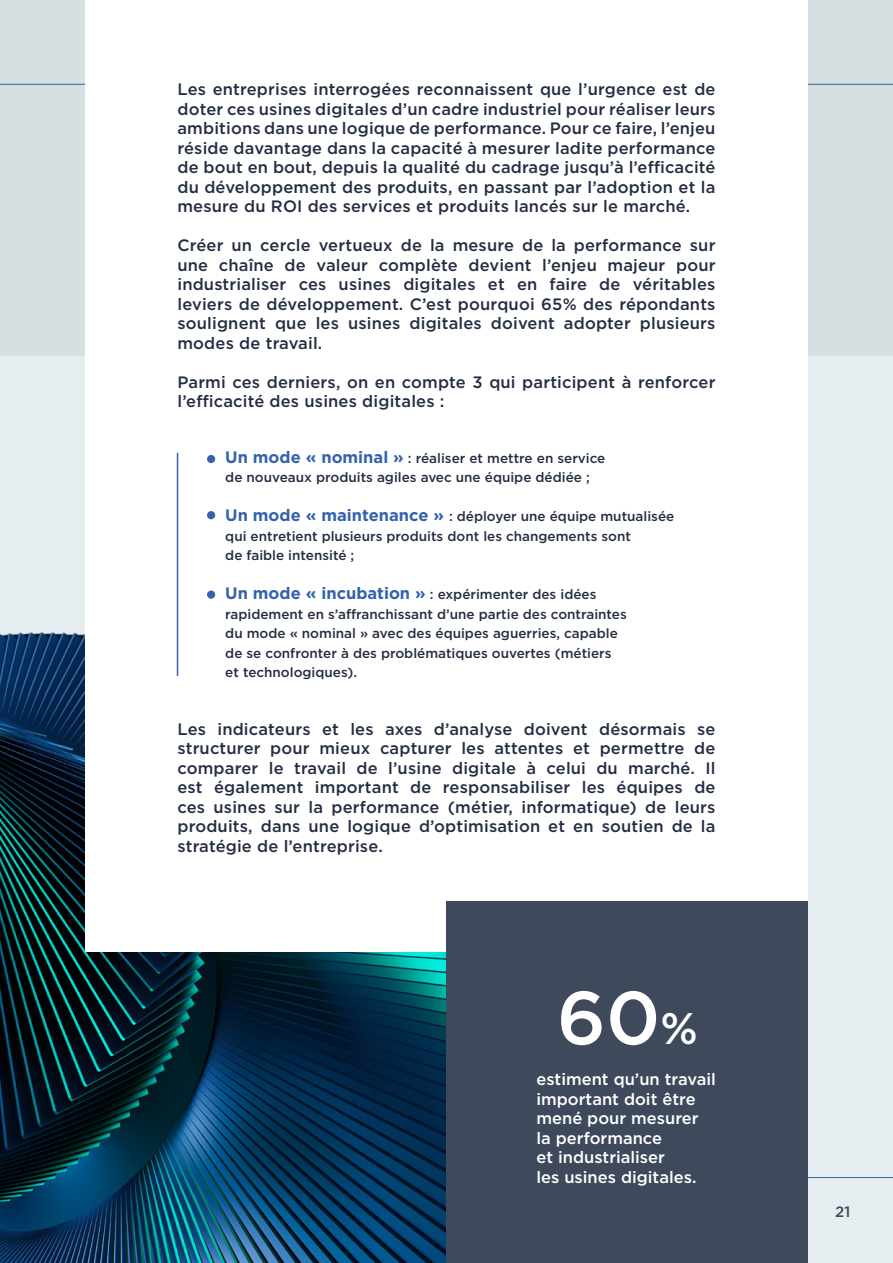
<style>
.page{position:relative;width:893px;height:1263px;background:#fff}
.page>*{position:absolute;margin:0;border:0;box-sizing:border-box;transform-origin:0 0}
.t1{font:500 75px "Gotham";color:#fff}
.t2{font:500 16.5px/19.5px "Gotham";letter-spacing:.01em;color:#242e43;text-align:justify}
.t3{font:500 16.5px/19.5px "Gotham";color:#fff}
.t4{font:500 15px "Gotham";color:#3e4a5c}
.t5{font:500 13.5px/19.5px "Gotham";color:#242e43}
.s1{font-weight:700;font-size:16.5px;color:#3462ac}
.s2{font-size:44.1px}
</style>
<div class="page">
<div style="left:0;top:0;width:893px;height:357px;background:#d6e0e3"></div>
<div style="left:0;top:357px;width:893px;height:906px;background:#e6edf0"></div>
<hr style="left:0;top:1177px;width:893px;height:1px;background:#3462ac">
<img style="left:0;top:632px;width:446px;height:631px">
<hr style="left:0;top:84px;width:893px;height:1px;background:#3462ac">
<div style="left:85px;top:0;width:723px;height:951px;background:#fff"></div>
<hr style="left:177px;top:453px;width:1px;height:223px;background:#3462ac">
<div style="left:207px;top:455px;width:8px;height:8px;background:#3462ac;border-radius:50%"></div>
<div style="left:207px;top:511px;width:8px;height:8px;background:#3462ac;border-radius:50%"></div>
<div style="left:207px;top:590px;width:8px;height:9px;background:#3462ac;border-radius:50%"></div>
<div style="left:446px;top:901px;width:362px;height:362px;background:#3e4a5c"></div>
<p class="t2" style="left:177px;top:79px;width:540px">Les entreprises interrogées reconnaissent que l’urgence est de doter ces usines digitales d’un cadre industriel pour réaliser leurs ambitions dans une logique de performance. Pour ce faire, l’enjeu réside davantage dans la capacité à mesurer ladite performance de bout en bout, depuis la qualité du cadrage jusqu’à l’efficacité du développement des produits, en passant par l’adoption et la mesure du ROI des services et produits lancés sur le marché.</p>
<p class="t2" style="left:177px;top:235px;width:540px">Créer un cercle vertueux de la mesure de la performance sur une chaîne de valeur complète devient l’enjeu majeur pour industrialiser ces usines digitales et en faire de véritables leviers de développement. C’est pourquoi 65% des répondants soulignent que les usines digitales doivent adopter plusieurs modes de travail.</p>
<p class="t2" style="left:177px;top:372px;width:539px">Parmi ces derniers, on en compte 3 qui participent à renforcer l’efficacité des usines digitales :</p>
<p class="t5" style="left:225px;top:448px;width:382px"><span class="s1">Un mode « nominal »</span> : réaliser et mettre en service de nouveaux produits agiles avec une équipe dédiée ;</p>
<p class="t5" style="left:225px;top:507px;width:451px"><span class="s1">Un mode « maintenance »</span> : déployer une équipe mutualisée qui entretient plusieurs produits dont les changements sont<br>de faible intensité ;</p>
<p class="t5" style="left:225px;top:585px;width:403px"><span class="s1">Un mode « incubation »</span> : expérimenter des idées rapidement en s’affranchissant d’une partie des contraintes du mode « nominal » avec des équipes aguerries, capable de se confronter à des problématiques ouvertes (métiers et technologiques).</p>
<p class="t2" style="left:177px;top:719px;width:540px">Les indicateurs et les axes d’analyse doivent désormais se structurer pour mieux capturer les attentes et permettre de comparer le travail de l’usine digitale à celui du marché. Il est également important de responsabiliser les équipes de ces usines sur la performance (métier, informatique) de leurs produits, dans une logique d’optimisation et en soutien de la stratégie de l’entreprise.</p>
<h1 class="t1" style="left:557px;top:969px;width:142px">60<span class="s2">%</span></h1>
<p class="t3" style="left:536px;top:1069px;width:181px">estiment qu’un travail important doit être mené pour mesurer la performance<br>et industrialiser<br>les usines digitales.</p>
<p class="t4" style="left:835px;top:1202px;width:17px">21</p>
</div>
